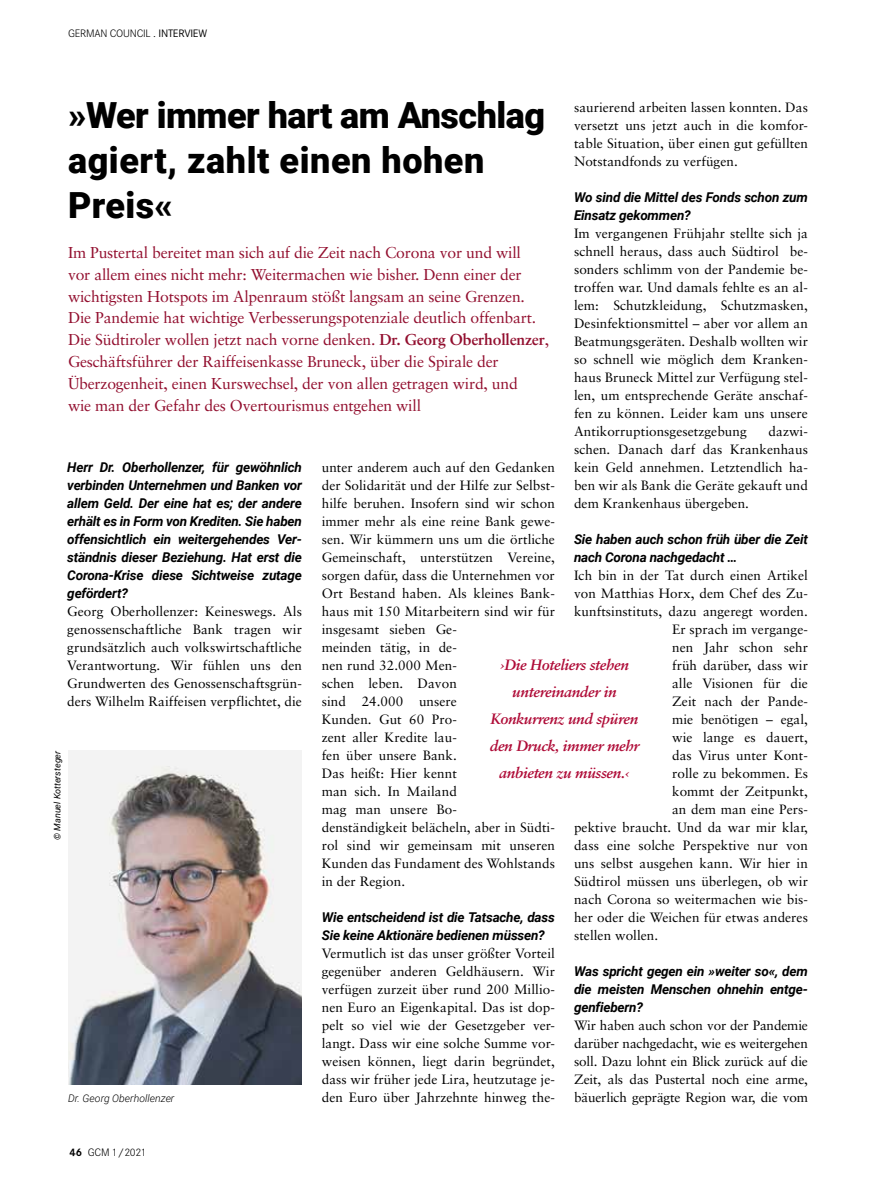
<style>
.page{position:relative;width:893px;height:1191px;background:#fff}
.page>*{position:absolute;margin:0;border:0;box-sizing:border-box;transform-origin:0 0}
.t1{font:900 36px/45px "Roboto";letter-spacing:.01em;color:#000}
.t2{font:15.75px/21.8px "Sabon";letter-spacing:-.01em;color:#920e2e}
.t3{font:italic 700 15px/27px "Sabon";letter-spacing:-.025em;color:#af0b37;text-align:center}
.t4{font:13.5px/18px "Sabon";letter-spacing:.005em;color:#000;text-align:justify}
.t5{font:italic 700 13.5px/18px "Roboto";letter-spacing:-.015em;color:#000}
.t6{font:300 11.25px "Corporate S";letter-spacing:-.02em;color:#000}
.t7{font:italic 300 10.5px "Roboto";color:#000}
.t8{font:italic 9px "Roboto";color:#000}
.s1{font-weight:400}
.s2{font-weight:700}
</style>
<div class="page">
<img style="left:68px;top:751px;width:234px;height:333px">
<p class="t6" style="left:68px;top:27px;width:141px">GERMAN COUNCIL . <span class="s1">INTERVIEW</span></p>
<h1 class="t1" style="left:68px;top:92px;width:479px">»Wer immer hart am Anschlag agiert, zahlt einen hohen<br>Preis«</h1>
<p class="t2" style="left:68px;top:242px;width:482px">Im Pustertal bereitet man sich auf die Zeit nach Corona vor und will<br>vor allem eines nicht mehr: Weitermachen wie bisher. Denn einer der wichtigsten Hotspots im Alpenraum stößt langsam an seine Grenzen.<br>Die Pandemie hat wichtige Verbesserungspotenziale deutlich offenbart.<br>Die Südtiroler wollen jetzt nach vorne denken. <span class="s2">Dr. Georg Oberhollenzer</span>, Geschäftsführer der Raiffeisenkasse Bruneck, über die Spirale der Überzogenheit, einen Kurswechsel, der von allen getragen wird, und<br>wie man der Gefahr des Overtourismus entgehen will</p>
<p class="t4" style="left:574px;top:98px;width:235px">saurierend arbeiten lassen konnten. Das versetzt uns jetzt auch in die komfor&shy;table Situation, über einen gut gefüllten Notstandfonds zu verfügen.</p>
<p class="t5" style="left:574px;top:188px;width:235px">Wo sind die Mittel des Fonds schon zum<br>Einsatz gekommen?</p>
<p class="t4" style="left:574px;top:224px;width:235px">Im vergangenen Frühjahr stellte sich ja schnell heraus, dass auch Südtirol be&shy;sonders schlimm von der Pandemie be&shy;troffen war. Und damals fehlte es an al&shy;lem: Schutzkleidung, Schutzmasken, Desinfektionsmittel – aber vor allem an Beatmungsgeräten. Deshalb wollten wir so schnell wie möglich dem Kranken&shy;haus Bruneck Mittel zur Verfügung stel&shy;len, um entsprechende Geräte anschaf&shy;fen zu können. Leider kam uns unsere Antikorruptionsgesetzgebung</p>
<p class="t4" style="left:574px;top:422px;width:235px;text-indent:195px">dazwi&shy;schen. Danach darf das Krankenhaus kein Geld annehmen. Letztendlich ha&shy;ben wir als Bank die Geräte gekauft und dem Krankenhaus übergeben.</p>
<p class="t5" style="left:574px;top:530px;width:235px">Sie haben auch schon früh über die Zeit nach Corona nachgedacht …</p>
<p class="t4" style="left:574px;top:566px;width:235px">Ich bin in der Tat durch einen Artikel</p>
<p class="t4" style="left:574px;top:584px;width:235px">von Matthias Horx, dem Chef des Zu-</p>
<p class="t4" style="left:574px;top:602px;width:235px">kunftsinstituts, dazu angeregt worden.</p>
<p class="t4" style="left:672px;top:620px;width:137px">Er sprach im vergange-</p>
<p class="t4" style="left:672px;top:638px;width:137px">nen Jahr schon sehr</p>
<p class="t4" style="left:672px;top:656px;width:137px">früh darüber, dass wir</p>
<p class="t4" style="left:672px;top:674px;width:137px">alle Visionen für die</p>
<p class="t4" style="left:672px;top:692px;width:137px">Zeit nach der Pande-</p>
<p class="t4" style="left:672px;top:710px;width:137px">mie benötigen – egal,</p>
<p class="t4" style="left:672px;top:728px;width:137px">wie lange es dauert,</p>
<p class="t4" style="left:672px;top:746px;width:137px">das Virus unter Kont-</p>
<p class="t4" style="left:672px;top:764px;width:137px">rolle zu bekommen. Es</p>
<p class="t4" style="left:672px;top:782px;width:137px">kommt der Zeitpunkt,</p>
<p class="t4" style="left:672px;top:800px;width:137px">an dem man eine Pers-</p>
<p class="t4" style="left:574px;top:818px;width:235px">pektive braucht. Und da war mir klar,</p>
<p class="t4" style="left:574px;top:836px;width:235px">dass eine solche Perspektive nur von</p>
<p class="t4" style="left:574px;top:854px;width:235px">uns selbst ausgehen kann. Wir hier in</p>
<p class="t4" style="left:574px;top:872px;width:235px">Südtirol müssen uns überlegen, ob wir</p>
<p class="t4" style="left:574px;top:890px;width:235px">nach Corona so weitermachen wie bis-</p>
<p class="t4" style="left:574px;top:908px;width:235px">her oder die Weichen für etwas anderes</p>
<p class="t4" style="left:574px;top:926px;width:86px">stellen wollen.</p>
<p class="t5" style="left:574px;top:961px;width:235px;text-align:justify">Was spricht gegen ein »weiter so«, dem die meisten Menschen ohnehin entge&shy;genfiebern?</p>
<p class="t4" style="left:574px;top:1016px;width:235px">Wir haben auch schon vor der Pandemie darüber nachgedacht, wie es weitergehen soll. Dazu lohnt ein Blick zurück auf die Zeit, als das Pustertal noch eine arme, bäuerlich geprägte Region war, die vom</p>
<p class="t4" style="left:322px;top:458px;width:235px;text-align:left">unter anderem auch auf den Gedanken der Solidarität und der Hilfe zur Selbst&shy;hilfe beruhen. Insofern sind wir schon immer mehr als eine reine Bank gewe&shy;sen. Wir kümmern uns um die örtliche<br>Gemeinschaft, unterstützen Vereine, sorgen dafür, dass die Unternehmen vor<br>Ort Bestand haben. Als kleines Bank&shy;haus mit 150 Mitarbeitern sind wir für insgesamt sieben Ge-<br>meinden tätig, in de-<br>nen rund 32.000 Men-<br>schen leben. Davon<br>sind 24.000 unsere<br>Kunden. Gut 60 Pro-<br>zent aller Kredite lau-<br>fen über unsere Bank.<br>Das heißt: Hier kennt<br>man sich. In Mailand<br>mag man unsere Bo-<br>denständigkeit belächeln, aber in Südti&shy;rol sind wir gemeinsam mit unseren<br>Kunden das Fundament des Wohlstands in der Region.</p>
<p class="t5" style="left:322px;top:908px;width:235px">Wie entscheidend ist die Tatsache, dass<br>Sie keine Aktionäre bedienen müssen?</p>
<p class="t4" style="left:322px;top:944px;width:235px">Vermutlich ist das unser größter Vorteil gegenüber anderen Geldhäusern. Wir verfügen zurzeit über rund 200 Millio&shy;nen Euro an Eigenkapital. Das ist dop&shy;pelt so viel wie der Gesetzgeber ver&shy;langt. Dass wir eine solche Summe vor&shy;weisen können, liegt darin begründet, dass wir früher jede Lira, heutzutage je-</p>
<p class="t5" style="left:67px;top:458px;width:236px;text-align:justify">Herr Dr. Oberhollenzer, für gewöhnlich verbinden Unternehmen und Banken vor allem Geld. Der eine hat es; der andere erhält es in Form von Krediten. Sie haben offensichtlich ein weitergehendes Ver&shy;ständnis dieser Beziehung. Hat erst die Corona-Krise diese Sichtweise zutage gefördert?</p>
<p class="t4" style="left:67px;top:602px;width:236px">Georg Oberhollenzer: Keineswegs. Als genossenschaftliche Bank tragen wir grundsätzlich auch volkswirtschaftliche Verantwortung. Wir fühlen uns den Grundwerten des Genossenschaftsgrün&shy;ders Wilhelm Raiffeisen verpflichtet, die</p>
<p class="t3" style="left:490px;top:651px;width:151px">›Die Hoteliers stehen untereinander in<br>Konkurrenz und spüren den Druck, immer mehr anbieten zu müssen.‹</p>
<p class="t8" style="left:51px;top:840px;width:91px;rotate:-90deg">© Manuel Kottersteger</p>
<p class="t7" style="left:68px;top:1091px;width:108px">Dr. Georg Oberhollenzer</p>
<p class="t4" style="left:322px;top:1088px;width:235px">den Euro über Jahrzehnte hinweg the-</p>
<p class="t6" style="left:69px;top:1146px;width:79px"><span class="s2">46</span> GCM 1/2021</p>
</div>
